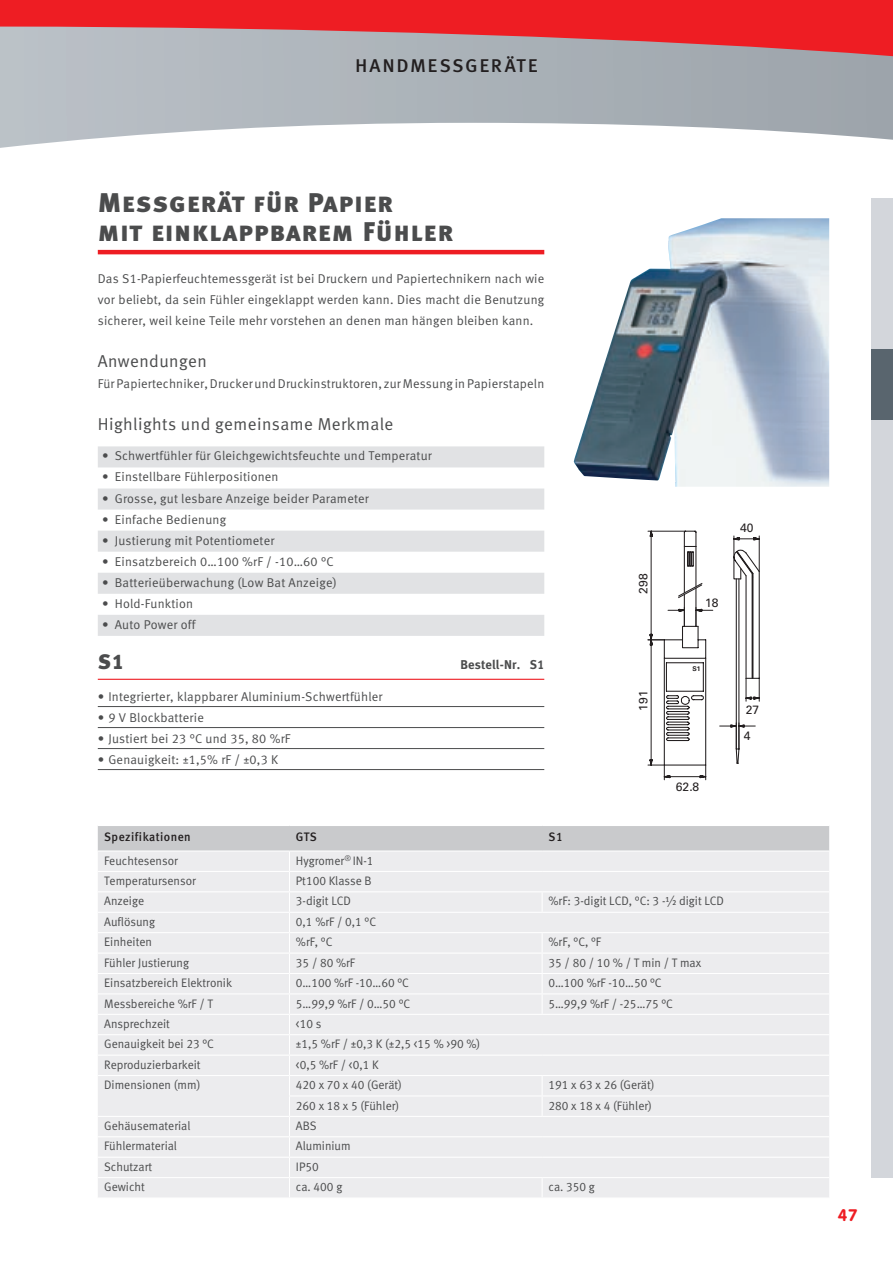
<style>
.page{position:relative;width:893px;height:1263px;background:#fff}
.page>*{position:absolute;margin:0;border:0;box-sizing:border-box;transform-origin:0 0}
.t1{font:27px/28.5px "Meta Black LF Caps";letter-spacing:.045em;color:#4b4c4d}
.t2{font:21px "Meta Black LF Caps";color:#4b4c4d}
.t3{font:18.45px "Meta Medium LF Caps";letter-spacing:.08em;color:#231f20;scale:1.04 1}
.t4{font:17.25px "Meta Normal LF";letter-spacing:.025em;color:#4b4c4d}
.t5{font:700 16.5px "VAG Rounded";color:#ee1d23}
.t6{font:12.75px/21px "Meta Normal LF";letter-spacing:.015em;color:#4b4c4d;text-align:justify}
.t7{font:12.75px "Meta Bold LF";letter-spacing:.015em;color:#4b4c4d}
.t8{font:12.3px "Meta Normal LF";color:#4b4c4d}
.t9{font:12.3px "Meta Medium LF";letter-spacing:.04em;color:#231f20}
.t10{font:12.15px/26px "Univers";color:#231f20}
.t11{font:700 6.6px "Univers";color:#231f20}
</style>
<div class="page">
<img style="left:574px;top:218px;width:255px;height:269px">
<svg style="left:647px;top:530px;width:113px;height:250px"></svg>
<svg style="left:0;top:57px;width:893px;height:91px"></svg>
<svg style="left:0;top:0;width:893px;height:57px;background:#d7545a"></svg>
<div style="left:872px;top:199px;width:21px;height:979px;background:#d3d6db"></div>
<div style="left:872px;top:349px;width:21px;height:71px;background:#59656e"></div>
<hr style="left:98px;top:250px;width:446px;height:4px;background:#ee1d23">
<hr style="left:98px;top:679px;width:446px;height:1px;background:#ee1d23">
<hr style="left:98px;top:706px;width:446px;height:1px;background:#4b4c4d">
<hr style="left:98px;top:727px;width:446px;height:1px;background:#4b4c4d">
<hr style="left:98px;top:748px;width:446px;height:1px;background:#4b4c4d">
<hr style="left:98px;top:769px;width:446px;height:1px;background:#4b4c4d">
<svg style="left:98px;top:446px;width:446px;height:190px;fill:#e1e2e4"></svg>
<svg style="left:98px;top:826px;width:731px;height:371px;background:#eaeaec"></svg>
<hr style="left:98px;top:1116px;width:192px;height:1px;background:#fff">
<h3 class="t3" style="left:355px;top:55px;width:177px">HANDMESSGERÄTE</h3>
<h1 class="t1" style="left:98px;top:188px;width:357px">Messgerät für Papier<br>mit einklappbarem Fühler</h1>
<p class="t6" style="left:98px;top:267px;width:448px">Das S1-Papierfeuchtemessgerät ist bei Druckern und Papiertechnikern nach wie vor beliebt, da sein Fühler eingeklappt werden kann. Dies macht die Benutzung sicherer, weil keine Teile mehr vorstehen an denen man hängen bleiben kann.</p>
<h3 class="t4" style="left:98px;top:350px;width:111px">Anwendungen</h3>
<p class="t6" style="left:98px;top:372px;width:448px">Für Papiertechniker, Drucker und Druckinstruktoren, zur Messung in Papierstapeln</p>
<h3 class="t4" style="left:98px;top:413px;width:297px">Highlights und gemeinsame Merkmale</h3>
<p class="t6" style="left:102px;top:445px;width:331px">• Schwertfühler für Gleichgewichtsfeuchte und Temperatur</p>
<p class="t6" style="left:102px;top:466px;width:178px">• Einstellbare Fühlerpositionen</p>
<p class="t6" style="left:102px;top:487px;width:268px">• Grosse, gut lesbare Anzeige beider Parameter</p>
<p class="t6" style="left:102px;top:508px;width:126px">• Einfache Bedienung</p>
<p class="t6" style="left:102px;top:530px;width:174px">• Justierung mit Potentiometer</p>
<p class="t6" style="left:102px;top:551px;width:233px">• Einsatzbereich 0…100 %rF / -10…60 °C</p>
<p class="t6" style="left:102px;top:572px;width:236px">• Batterieüberwachung (Low Bat Anzeige)</p>
<p class="t6" style="left:102px;top:593px;width:93px">• Hold-Funktion</p>
<p class="t6" style="left:102px;top:614px;width:95px">• Auto Power off</p>
<h2 class="t2" style="left:98px;top:650px;width:28px">S1</h2>
<p class="t7" style="left:460px;top:657px;width:85px">Bestell-Nr. S1</p>
<p class="t6" style="left:98px;top:686px;width:286px">• Integrierter, klappbarer Aluminium-Schwertfühler</p>
<p class="t6" style="left:98px;top:707px;width:108px">• 9 V Blockbatterie</p>
<p class="t6" style="left:98px;top:728px;width:194px">• Justiert bei 23 °C und 35, 80 %rF</p>
<p class="t6" style="left:98px;top:749px;width:182px">• Genauigkeit: ±1,5% rF / ±0,3 K</p>
<p class="t10" style="left:630px;top:594px;width:22px;rotate:-90deg">298</p>
<p class="t10" style="left:630px;top:711px;width:22px;rotate:-90deg">191</p>
<p class="t10" style="left:705px;top:590px;width:15px">18</p>
<p class="t11" style="left:692px;top:665px;width:10px">S1</p>
<p class="t10" style="left:676px;top:774px;width:25px">62.8</p>
<p class="t9" style="left:104px;top:830px;width:88px">Spezifikationen</p>
<p class="t9" style="left:296px;top:830px;width:22px">GTS</p>
<p class="t9" style="left:548px;top:830px;width:16px">S1</p>
<p class="t8" style="left:104px;top:853px;width:75px">Feuchtesensor</p>
<p class="t8" style="left:296px;top:853px;width:79px">Hygromer<sup>®</sup> IN-1</p>
<p class="t8" style="left:104px;top:873px;width:93px">Temperatursensor</p>
<p class="t8" style="left:296px;top:873px;width:77px">Pt100 Klasse B</p>
<p class="t8" style="left:104px;top:894px;width:41px">Anzeige</p>
<p class="t8" style="left:296px;top:894px;width:57px">3-digit LCD</p>
<p class="t8" style="left:548px;top:894px;width:177px">%rF: 3-digit LCD, °C: 3 -½ digit LCD</p>
<p class="t8" style="left:104px;top:914px;width:52px">Auflösung</p>
<p class="t8" style="left:296px;top:914px;width:82px">0,1 %rF / 0,1 °C</p>
<p class="t8" style="left:104px;top:935px;width:49px">Einheiten</p>
<p class="t8" style="left:296px;top:935px;width:38px">%rF, °C</p>
<p class="t8" style="left:548px;top:935px;width:54px">%rF, °C, °F</p>
<p class="t8" style="left:104px;top:955px;width:86px">Fühler Justierung</p>
<p class="t8" style="left:296px;top:955px;width:61px">35 / 80 %rF</p>
<p class="t8" style="left:548px;top:955px;width:154px">35 / 80 / 10 % / T min / T max</p>
<p class="t8" style="left:104px;top:975px;width:129px">Einsatzbereich Elektronik</p>
<p class="t8" style="left:296px;top:975px;width:115px">0…100 %rF -10…60 °C</p>
<p class="t8" style="left:548px;top:975px;width:115px">0…100 %rF -10…50 °C</p>
<p class="t8" style="left:104px;top:996px;width:110px">Messbereiche %rF / T</p>
<p class="t8" style="left:296px;top:996px;width:116px">5…99,9 %rF / 0…50 °C</p>
<p class="t8" style="left:548px;top:996px;width:126px">5…99,9 %rF / -25…75 °C</p>
<p class="t8" style="left:104px;top:1016px;width:67px">Ansprechzeit</p>
<p class="t8" style="left:296px;top:1016px;width:27px">&lt;10 s</p>
<p class="t8" style="left:104px;top:1037px;width:111px">Genauigkeit bei 23 °C</p>
<p class="t8" style="left:296px;top:1037px;width:186px">±1,5 %rF / ±0,3 K (±2,5 &lt;15 % &gt;90 %)</p>
<p class="t8" style="left:104px;top:1057px;width:98px">Reproduzierbarkeit</p>
<p class="t8" style="left:296px;top:1057px;width:84px">&lt;0,5 %rF / &lt;0,1 K</p>
<p class="t8" style="left:104px;top:1077px;width:98px">Dimensionen (mm)</p>
<p class="t8" style="left:296px;top:1077px;width:108px">420 x 70 x 40 (Gerät)</p>
<p class="t8" style="left:548px;top:1077px;width:108px">191 x 63 x 26 (Gerät)</p>
<p class="t8" style="left:296px;top:1098px;width:105px">260 x 18 x 5 (Fühler)</p>
<p class="t8" style="left:548px;top:1098px;width:105px">280 x 18 x 4 (Fühler)</p>
<p class="t8" style="left:104px;top:1118px;width:88px">Gehäusematerial</p>
<p class="t8" style="left:296px;top:1118px;width:22px">ABS</p>
<p class="t8" style="left:104px;top:1139px;width:74px">Fühlermaterial</p>
<p class="t8" style="left:296px;top:1139px;width:56px">Aluminium</p>
<p class="t8" style="left:104px;top:1159px;width:50px">Schutzart</p>
<p class="t8" style="left:296px;top:1159px;width:24px">IP50</p>
<p class="t8" style="left:104px;top:1179px;width:42px">Gewicht</p>
<p class="t8" style="left:296px;top:1179px;width:48px">ca. 400 g</p>
<p class="t8" style="left:548px;top:1179px;width:48px">ca. 350 g</p>
<p class="t10" style="left:740px;top:515px;width:15px">40</p>
<p class="t10" style="left:744px;top:697px;width:17px">27<br>4</p>
<p class="t5" style="left:838px;top:1205px;width:21px">47</p>
</div>
